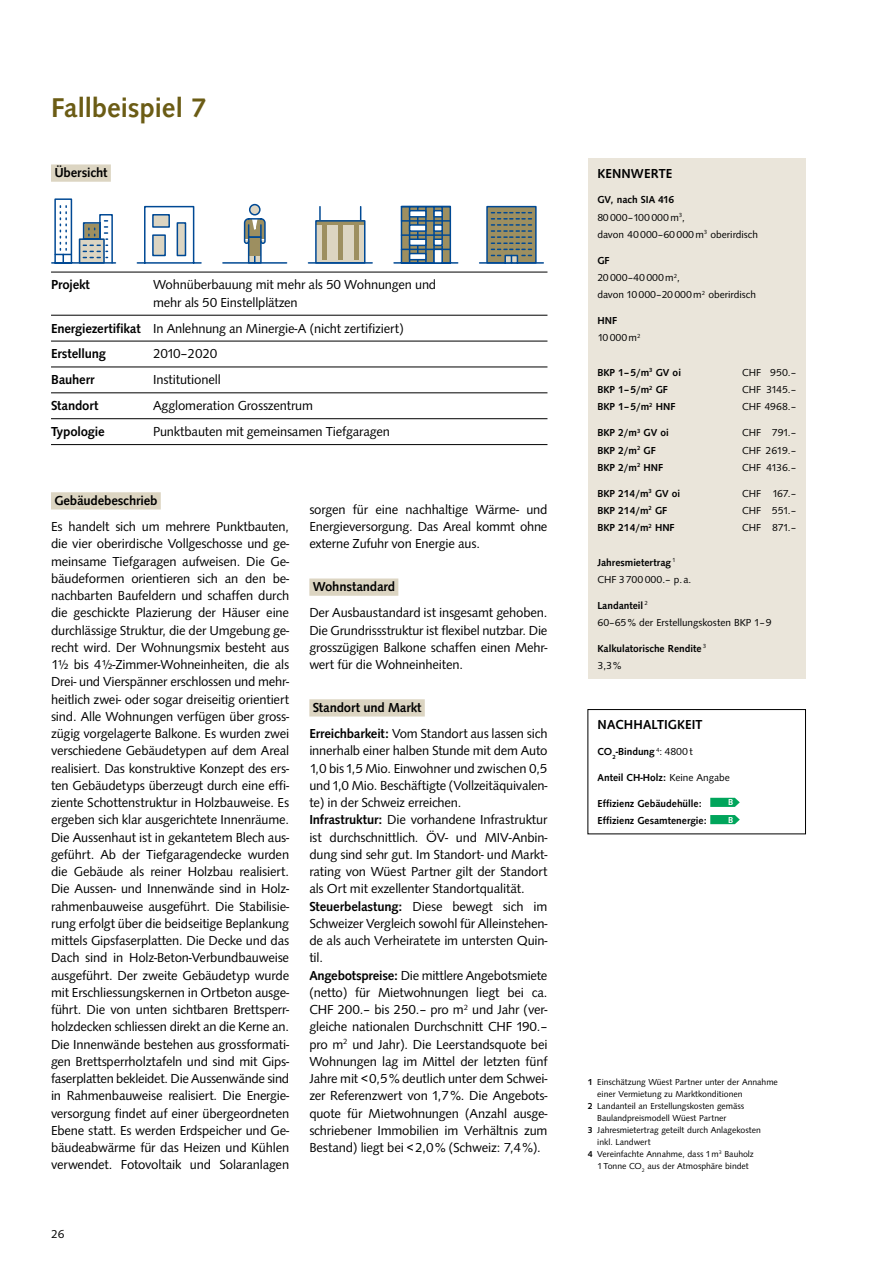
<style>
.page{position:relative;width:893px;height:1263px;background:#fff}
.page>*{position:absolute;margin:0;border:0;box-sizing:border-box;transform-origin:0 0}
.t1{font:500 28.2px "Syntax";color:#6b5c15}
.t2{font:13.5px/17.2px "Syntax";letter-spacing:-.01em;color:#000;text-align:justify}
.t3{font:500 13.5px/26px "Syntax";letter-spacing:-.01em;color:#000}
.t4{font:500 13.5px "Syntax";letter-spacing:.01em;color:#000}
.t5{font:12px "Syntax";color:#000}
.t6{font:500 10.5px/17.2px "Syntax";color:#000}
.t7{font:10.5px/17.2px "Syntax";color:#000}
.t8{font:9px "Syntax";color:#000}
.t9{font:500 9px "Syntax";color:#fff}
.s1{font-weight:500}
.s2{font-weight:400}
</style>
<div class="page">
<div style="left:51px;top:492px;width:110px;height:17px;background:#dcd5c2"></div>
<div style="left:309px;top:578px;width:89px;height:18px;background:#dcd5c2"></div>
<div style="left:309px;top:699px;width:116px;height:17px;background:#dcd5c2"></div>
<div style="left:51px;top:164px;width:60px;height:18px;background:#dcd5c2"></div>
<hr style="left:51px;top:272px;width:496px;height:1px;background:#000">
<hr style="left:51px;top:315px;width:496px;height:1px;background:#000">
<hr style="left:51px;top:341px;width:496px;height:1px;background:#000">
<hr style="left:51px;top:367px;width:496px;height:1px;background:#000">
<hr style="left:51px;top:393px;width:496px;height:1px;background:#000">
<hr style="left:51px;top:418px;width:496px;height:1px;background:#000">
<hr style="left:51px;top:444px;width:496px;height:1px;background:#000">
<svg style="left:51px;top:198px;width:65px;height:66px"></svg>
<svg style="left:137px;top:205px;width:65px;height:59px"></svg>
<svg style="left:222px;top:203px;width:65px;height:61px"></svg>
<svg style="left:308px;top:206px;width:65px;height:58px"></svg>
<svg style="left:393px;top:205px;width:65px;height:59px"></svg>
<svg style="left:479px;top:205px;width:65px;height:59px"></svg>
<div style="left:588px;top:158px;width:218px;height:521px;background:#eae5da"></div>
<svg style="left:710px;top:798px;width:30px;height:9px"></svg>
<svg style="left:710px;top:815px;width:30px;height:9px"></svg>
<div style="left:588px;top:709px;width:218px;height:125px;border:1px solid #000"></div>
<h1 class="t1" style="left:51px;top:91px;width:157px">Fallbeispiel 7</h1>
<p class="t3" style="left:54px;top:160px;width:55px">Übersicht</p>
<p class="t3" style="left:51px;top:272px;width:41px">Projekt</p>
<p class="t2" style="left:153px;top:276px;width:285px">Wohnüberbauung mit mehr als 50 Wohnungen und mehr als 50 Einstellplätzen</p>
<p class="t2" style="left:51px;top:315px;width:354px;line-height:26px"><span class="s1">Energiezertifikat</span> In Anlehnung an Minergie-A (nicht zertifiziert)<br><span class="s1">Erstellung</span></p>
<p class="t2" style="left:153px;top:345px;width:66px">2010–2020</p>
<p class="t3" style="left:51px;top:367px;width:45px">Bauherr</p>
<p class="t2" style="left:153px;top:371px;width:69px">Institutionell</p>
<p class="t3" style="left:51px;top:393px;width:49px">Standort</p>
<p class="t2" style="left:153px;top:397px;width:161px">Agglomeration Grosszentrum</p>
<p class="t3" style="left:51px;top:419px;width:55px">Typologie</p>
<p class="t2" style="left:153px;top:423px;width:238px">Punktbauten mit gemeinsamen Tiefgaragen</p>
<p class="t3" style="left:54px;top:488px;width:105px">Gebäudebeschrieb</p>
<p class="t2" style="left:51px;top:518px;width:240px">Es handelt sich um mehrere Punktbauten, die vier oberirdische Vollgeschosse und ge&shy;meinsame Tiefgaragen aufweisen. Die Ge&shy;bäudeformen orientieren sich an den be&shy;nachbarten Baufeldern und schaffen durch die geschickte Plazierung der Häuser eine durchlässige Struktur, die der Umgebung ge&shy;recht wird. Der Wohnungsmix besteht aus 1½ bis 4½-Zimmer-Wohneinheiten, die als Drei- und Vierspänner erschlossen und mehr&shy;heitlich zwei- oder sogar dreiseitig orientiert sind. Alle Wohnungen verfügen über gross&shy;zügig vorgelagerte Balkone. Es wurden zwei verschiedene Gebäudetypen auf dem Areal realisiert. Das konstruktive Konzept des ers&shy;ten Gebäudetyps überzeugt durch eine effi&shy;ziente Schottenstruktur in Holzbauweise. Es ergeben sich klar ausgerichtete Innenräume.<br>Die Aussenhaut ist in gekantetem Blech aus&shy;geführt. Ab der Tiefgaragendecke wurden die Gebäude als reiner Holzbau realisiert.<br>Die Aussen- und Innenwände sind in Holz&shy;rahmenbauweise ausgeführt. Die Stabilisie&shy;rung erfolgt über die beidseitige Beplankung mittels Gipsfaserplatten. Die Decke und das Dach sind in Holz-Beton-Verbundbauweise ausgeführt. Der zweite Gebäudetyp wurde mit Erschliessungskernen in Ortbeton ausge&shy;führt. Die von unten sichtbaren Brettsperr&shy;holzdecken schliessen direkt an die Kerne an.<br>Die Innenwände bestehen aus grossformati&shy;gen Brettsperrholztafeln und sind mit Gips&shy;faserplatten bekleidet. Die Aussenwände sind in Rahmenbauweise realisiert. Die Energie&shy;versorgung findet auf einer übergeordneten Ebene statt. Es werden Erdspeicher und Ge&shy;bäudeabwärme für das Heizen und Kühlen verwendet. Fotovoltaik und Solaranlagen</p>
<p class="t2" style="left:309px;top:501px;width:240px">sorgen für eine nachhaltige Wärme- und Energieversorgung. Das Areal kommt ohne externe Zufuhr von Energie aus.</p>
<p class="t3" style="left:313px;top:574px;width:84px">Wohnstandard</p>
<p class="t2" style="left:309px;top:604px;width:240px">Der Ausbaustandard ist insgesamt gehoben.<br>Die Grundrissstruktur ist flexibel nutzbar. Die grosszügigen Balkone schaffen einen Mehr&shy;wert für die Wohneinheiten.</p>
<p class="t3" style="left:309px;top:695px;width:240px">Standort und Markt<br>Erreichbarkeit: <span class="s2">Vom Standort aus lassen sich</span></p>
<p class="t2" style="left:309px;top:742px;width:240px;text-align:left">innerhalb einer halben Stunde mit dem Auto 1,0 bis 1,5 Mio. Einwohner und zwischen 0,5 und 1,0 Mio. Beschäftigte (Vollzeitäquivalen&shy;te) in der Schweiz erreichen.<br><span class="s1">Infrastruktur:</span> Die vorhandene Infrastruktur ist durchschnittlich. ÖV- und MIV-Anbin&shy;dung sind sehr gut. Im Standort- und Markt&shy;rating von Wüest Partner gilt der Standort als Ort mit exzellenter Standortqualität.<br><span class="s1">Steuerbelastung:</span> Diese bewegt sich im Schweizer Vergleich sowohl für Alleinstehen&shy;de als auch Verheiratete im untersten Quin&shy;til.<br><span class="s1">Angebotspreise:</span> Die mittlere Angebotsmiete (netto) für Mietwohnungen liegt bei ca.<br>CHF 200.– bis 250.– pro m<sup>2</sup> und Jahr (ver&shy;gleiche nationalen Durchschnitt CHF 190.– pro m<sup>2</sup> und Jahr). Die Leerstandsquote bei Wohnungen lag im Mittel der letzten fünf Jahre mit &lt;0,5% deutlich unter dem Schwei&shy;zer Referenzwert von 1,7%. Die Angebots&shy;quote für Mietwohnungen (Anzahl ausge&shy;schriebener Immobilien im Verhältnis zum Bestand) liegt bei &lt;2,0% (Schweiz: 7,4%).</p>
<p class="t5" style="left:51px;top:1227px;width:15px">26</p>
<p class="t4" style="left:597px;top:165px;width:76px">KENNWERTE</p>
<p class="t7" style="left:597px;top:191px;width:162px"><span class="s1">GV, nach SIA 416<br></span>80000–100000m<sup>3</sup>,<br>davon 40000–60000m<sup>3</sup> oberirdisch</p>
<p class="t7" style="left:597px;top:252px;width:160px"><span class="s1">GF<br></span>20000–40000m<sup>2</sup>,<br>davon 10000–20000m<sup>2</sup> oberirdisch</p>
<p class="t7" style="left:597px;top:312px;width:45px"><span class="s1">HNF<br></span>10000m<sup>2</sup></p>
<p class="t6" style="left:597px;top:364px;width:85px">BKP 1–5/m<sup>3</sup> GV oi</p>
<p class="t7" style="left:742px;top:364px;width:56px">CHF 950.–</p>
<p class="t6" style="left:597px;top:381px;width:72px">BKP 1–5/m<sup>2</sup> GF</p>
<p class="t7" style="left:742px;top:381px;width:56px">CHF 3145.–</p>
<p class="t6" style="left:597px;top:398px;width:79px">BKP 1–5/m<sup>2</sup> HNF</p>
<p class="t7" style="left:742px;top:398px;width:56px">CHF 4968.–</p>
<p class="t6" style="left:597px;top:424px;width:73px">BKP 2/m<sup>3</sup> GV oi</p>
<p class="t7" style="left:742px;top:424px;width:56px">CHF 791.–</p>
<p class="t6" style="left:597px;top:441px;width:60px">BKP 2/m<sup>2</sup> GF</p>
<p class="t7" style="left:742px;top:441px;width:56px">CHF 2619.–</p>
<p class="t6" style="left:597px;top:459px;width:67px">BKP 2/m<sup>2</sup> HNF</p>
<p class="t7" style="left:742px;top:459px;width:56px">CHF 4136.–</p>
<p class="t6" style="left:597px;top:485px;width:84px">BKP 214/m<sup>3</sup> GV oi</p>
<p class="t7" style="left:742px;top:485px;width:56px">CHF 167.–</p>
<p class="t6" style="left:597px;top:502px;width:71px">BKP 214/m<sup>2</sup> GF</p>
<p class="t7" style="left:742px;top:502px;width:56px">CHF 551.–</p>
<p class="t6" style="left:597px;top:519px;width:79px">BKP 214/m<sup>2</sup> HNF</p>
<p class="t7" style="left:742px;top:519px;width:56px">CHF 871.–</p>
<p class="t6" style="left:597px;top:554px;width:95px">Jahresmietertrag <sup>1<br></sup><span class="s2">CHF 3700000.– p. a.</span></p>
<p class="t7" style="left:597px;top:597px;width:176px"><span class="s1">Landanteil</span> <sup>2<br></sup>60–65% der Erstellungskosten BKP 1–9</p>
<p class="t6" style="left:597px;top:640px;width:110px">Kalkulatorische Rendite <sup>3<br></sup><span class="s2">3,3%</span></p>
<p class="t4" style="left:598px;top:717px;width:106px">NACHHALTIGKEIT</p>
<p class="t6" style="left:598px;top:743px;width:97px">CO<sub>2</sub>-Bindung <sup>4</sup><span class="s2">: 4800t</span></p>
<p class="t6" style="left:598px;top:769px;width:134px">Anteil CH-Holz: <span class="s2">Keine Angabe</span></p>
<p class="t6" style="left:598px;top:795px;width:106px">Effizienz Gebäudehülle:</p>
<p class="t9" style="left:728px;top:797px;width:7px">B</p>
<p class="t6" style="left:598px;top:812px;width:111px">Effizienz Gesamtenergie:</p>
<p class="t9" style="left:728px;top:814px;width:7px">B</p>
<p class="t8" style="left:588px;top:1077px;width:192px"><span class="s1">1</span> Einschätzung Wüest Partner unter der Annahme</p>
<p class="t8" style="left:597px;top:1089px;width:147px">einer Vermietung zu Marktkonditionen</p>
<p class="t8" style="left:588px;top:1101px;width:158px"><span class="s1">2</span> Landanteil an Erstellungskosten gemäss</p>
<p class="t8" style="left:597px;top:1113px;width:131px">Baulandpreismodell Wüest Partner</p>
<p class="t8" style="left:588px;top:1125px;width:175px"><span class="s1">3</span> Jahresmietertrag geteilt durch Anlagekosten</p>
<p class="t8" style="left:597px;top:1137px;width:55px">inkl. Landwert</p>
<p class="t8" style="left:588px;top:1149px;width:168px"><span class="s1">4</span> Vereinfachte Annahme, dass 1m<sup>3</sup> Bauholz</p>
<p class="t8" style="left:597px;top:1161px;width:153px">1Tonne CO<sub>2</sub> aus der Atmosphäre bindet</p>
</div>
